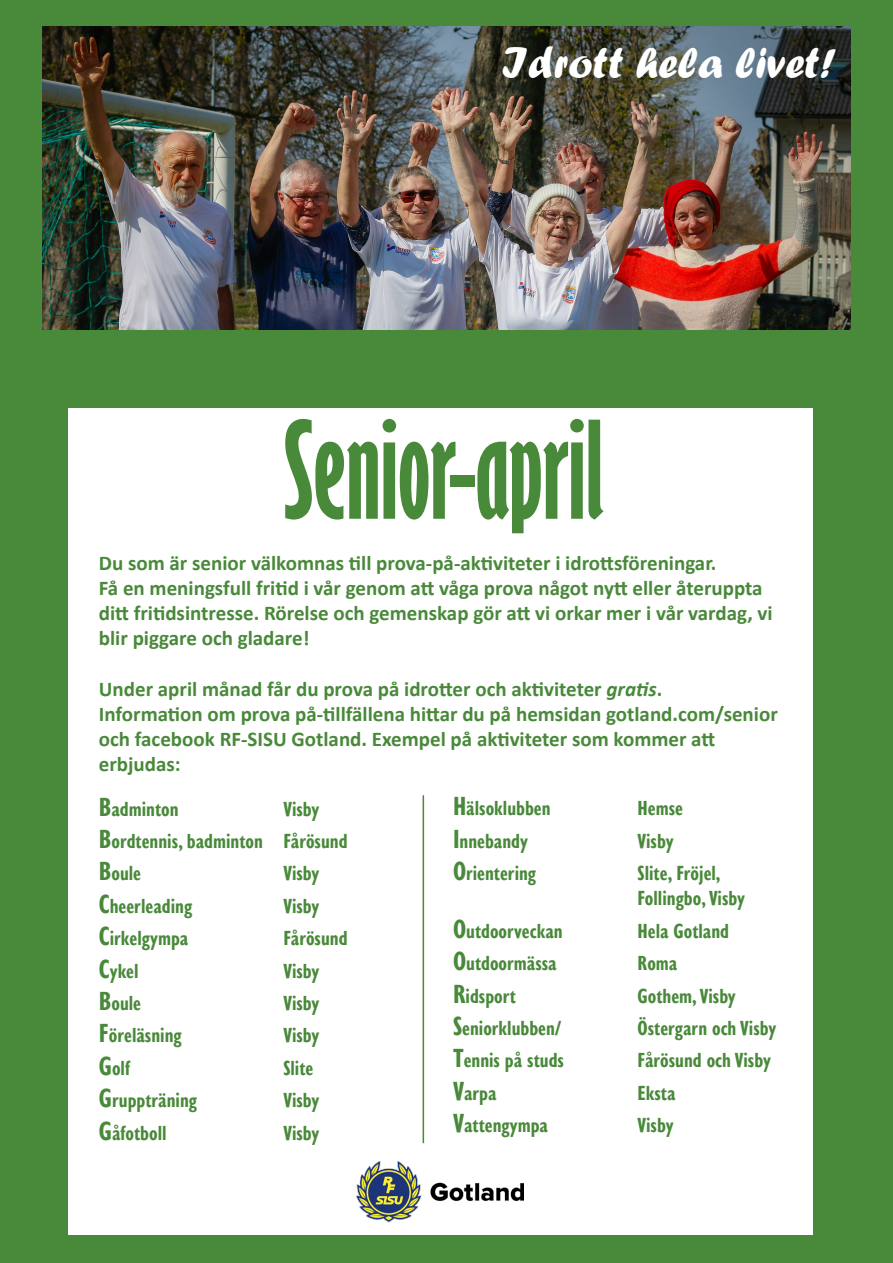
<style>
.page{position:relative;width:893px;height:1263px;background:#49893a}
.page>*{position:absolute;margin:0;border:0;box-sizing:border-box;transform-origin:0 0}
.t1{font:700 extra-condensed 124.5px "Gill Sans";color:#49893a}
.t2{font:45px "Forte";color:#fff}
.t3{font:700 21px/25.2px "Calibri";color:#49893a}
.t4{font:700 condensed 21px/25.2px "Gill Sans Nova";color:#49893a}
.s1{font-style:italic}
.s2{font-size:27px}
</style>
<div class="page">
<div style="left:68px;top:408px;width:744px;height:826px;background:#fff"></div>
<img style="left:43px;top:27px;width:807px;height:303px">
<img style="left:356px;top:1161px;width:168px;height:62px">
<hr style="left:423px;top:795px;width:1px;height:348px;background:#49893a">
<p class="t2" style="left:502px;top:37px;width:336px">Idrott hela livet!</p>
<p class="t1" style="left:284px;top:394px;width:323px">Senior-april</p>
<p class="t3" style="left:99px;top:550px;width:675px">Du som är senior välkomnas till prova-på-aktiviteter i idrottsföreningar.<br>Få en meningsfull fritid i vår genom att våga prova något nytt eller återuppta ditt fritidsintresse. Rörelse och gemenskap gör att vi orkar mer i vår vardag, vi blir piggare och gladare!</p>
<p class="t3" style="left:99px;top:676px;width:680px">Under april månad får du prova på idrotter och aktiviteter <span class="s1">gratis</span>.<br>Information om prova på-tillfällena hittar du på hemsidan gotland.com/senior och facebook RF-SISU Gotland. Exempel på aktiviteter som kommer att erbjudas:</p>
<p class="t4" style="left:99px;top:796px;width:81px"><span class="s2">B</span>adminton</p>
<p class="t4" style="left:283px;top:796px;width:38px">Visby</p>
<p class="t4" style="left:99px;top:829px;width:250px"><span class="s2">B</span>ordtennis, badminton Fårösund</p>
<p class="t4" style="left:99px;top:861px;width:44px"><span class="s2">B</span>oule</p>
<p class="t4" style="left:283px;top:861px;width:38px">Visby</p>
<p class="t4" style="left:99px;top:893px;width:95px"><span class="s2">C</span>heerleading</p>
<p class="t4" style="left:283px;top:893px;width:38px">Visby</p>
<p class="t4" style="left:99px;top:926px;width:91px"><span class="s2">C</span>irkelgympa</p>
<p class="t4" style="left:283px;top:926px;width:66px">Fårösund</p>
<p class="t4" style="left:99px;top:958px;width:41px"><span class="s2">C</span>ykel</p>
<p class="t4" style="left:283px;top:958px;width:38px">Visby</p>
<p class="t4" style="left:99px;top:991px;width:44px"><span class="s2">B</span>oule</p>
<p class="t4" style="left:283px;top:991px;width:38px">Visby</p>
<p class="t4" style="left:99px;top:1023px;width:84px"><span class="s2">F</span>öreläsning</p>
<p class="t4" style="left:283px;top:1023px;width:38px">Visby</p>
<p class="t4" style="left:99px;top:1055px;width:33px"><span class="s2">G</span>olf</p>
<p class="t4" style="left:283px;top:1055px;width:32px">Slite</p>
<p class="t4" style="left:99px;top:1088px;width:100px"><span class="s2">G</span>ruppträning</p>
<p class="t4" style="left:283px;top:1088px;width:38px">Visby</p>
<p class="t4" style="left:99px;top:1120px;width:69px"><span class="s2">G</span>åfotboll</p>
<p class="t4" style="left:283px;top:1120px;width:38px">Visby</p>
<p class="t4" style="left:453px;top:796px;width:99px"><span class="s2">H</span>älsoklubben</p>
<p class="t4" style="left:637px;top:796px;width:47px">Hemse</p>
<p class="t4" style="left:453px;top:828px;width:76px"><span class="s2">I</span>nnebandy</p>
<p class="t4" style="left:637px;top:828px;width:38px">Visby</p>
<p class="t4" style="left:453px;top:861px;width:85px"><span class="s2">O</span>rientering</p>
<p class="t4" style="left:637px;top:861px;width:109px">Slite, Fröjel,<br>Follingbo, Visby</p>
<p class="t4" style="left:453px;top:918px;width:111px"><span class="s2">O</span>utdoorveckan</p>
<p class="t4" style="left:637px;top:918px;width:93px">Hela Gotland</p>
<p class="t4" style="left:453px;top:951px;width:105px"><span class="s2">O</span>utdoormässa</p>
<p class="t4" style="left:637px;top:951px;width:41px">Roma</p>
<p class="t4" style="left:453px;top:983px;width:64px"><span class="s2">R</span>idsport</p>
<p class="t4" style="left:638px;top:983px;width:100px">Gothem, Visby</p>
<p class="t4" style="left:453px;top:1016px;width:110px"><span class="s2">S</span>eniorklubben/</p>
<p class="t4" style="left:638px;top:1016px;width:140px">Östergarn och Visby</p>
<p class="t4" style="left:453px;top:1048px;width:112px"><span class="s2">T</span>ennis på studs</p>
<p class="t4" style="left:637px;top:1048px;width:135px">Fårösund och Visby</p>
<p class="t4" style="left:453px;top:1080px;width:45px"><span class="s2">V</span>arpa</p>
<p class="t4" style="left:637px;top:1080px;width:39px">Eksta</p>
<p class="t4" style="left:453px;top:1113px;width:97px"><span class="s2">V</span>attengympa</p>
<p class="t4" style="left:637px;top:1113px;width:38px">Visby</p>
</div>
